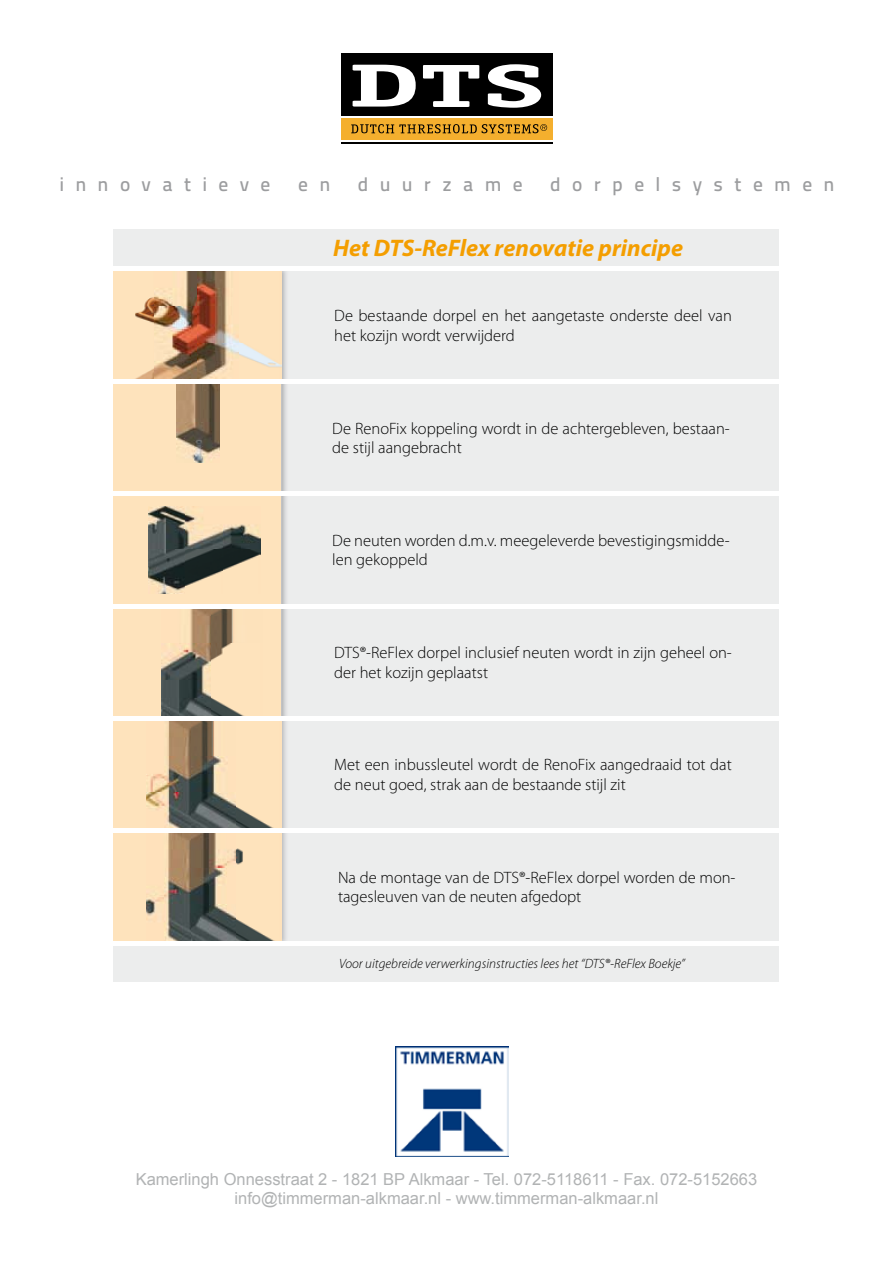
<style>
.page{position:relative;width:893px;height:1263px;background:#fff}
.page>*{position:absolute;margin:0;border:0;box-sizing:border-box;transform-origin:0 0}
.t1{font:italic 700 24px "Myriad Pro";color:#f49e00}
.t2{font:500 19.5px "Titillium Text 22 L";letter-spacing:.58em;color:#9c9d9f}
.t3{font:300 16.5px/19.8px "Myriad Pro";color:#000}
.t4{font:16.5px/19.8px "Arial";color:#b1b3b4;text-align:center}
.t5{font:italic 300 13.5px "Myriad Pro";color:#000}
</style>
<div class="page">
<div style="left:113px;top:230px;width:666px;height:752px;background:#eceded"></div>
<div style="left:341px;top:53px;width:212px;height:91px;background:#000"></div>
<svg style="left:341px;top:116px;width:212px;height:25px"></svg>
<div style="left:341px;top:118px;width:212px;height:21px;background:#f4af2e"></div>
<svg style="left:351px;top:124px;width:196px;height:9px"></svg>
<svg style="left:353px;top:65px;width:63px;height:42px"></svg>
<svg style="left:423px;top:65px;width:56px;height:42px"></svg>
<svg style="left:488px;top:64px;width:53px;height:44px"></svg>
<img style="left:113px;top:266px;width:175px;height:680px">
<div style="left:113px;top:270px;width:168px;height:671px;background:#fee3bc"></div>
<img style="left:135px;top:271px;width:147px;height:108px">
<img style="left:176px;top:383px;width:44px;height:80px">
<img style="left:149px;top:506px;width:112px;height:88px">
<img style="left:161px;top:608px;width:101px;height:108px">
<img style="left:147px;top:720px;width:147px;height:108px">
<img style="left:146px;top:832px;width:153px;height:109px">
<hr style="left:107px;top:379px;width:678px;height:4px;background:#fff">
<hr style="left:107px;top:267px;width:678px;height:4px;background:#fff">
<hr style="left:107px;top:492px;width:678px;height:4px;background:#fff">
<hr style="left:107px;top:604px;width:678px;height:4px;background:#fff">
<hr style="left:107px;top:716px;width:678px;height:4px;background:#fff">
<hr style="left:107px;top:828px;width:678px;height:4px;background:#fff">
<hr style="left:107px;top:941px;width:678px;height:4px;background:#fff">
<img style="left:395px;top:1047px;width:113px;height:109px">
<p class="t2" style="left:60px;top:170px;width:213px">innovatieve</p>
<p class="t2" style="left:298px;top:170px;width:34px">e n</p>
<p class="t2" style="left:358px;top:170px;width:166px">duurzame</p>
<p class="t2" style="left:550px;top:170px;width:286px">dorpelsystemen</p>
<h1 class="t1" style="left:333px;top:233px;width:352px">Het DTS-ReFlex renovatie principe</h1>
<p class="t3" style="left:334px;top:306px;width:399px">De bestaande dorpel en het aangetaste onderste deel van het kozijn wordt verwijderd</p>
<p class="t3" style="left:332px;top:418px;width:399px">De RenoFix koppeling wordt in de achtergebleven, bestaan&shy;de stijl aangebracht</p>
<p class="t3" style="left:332px;top:530px;width:399px">De neuten worden d.m.v. meegeleverde bevestigingsmidde&shy;len gekoppeld</p>
<p class="t3" style="left:334px;top:642px;width:399px">DTS®-ReFlex dorpel inclusief neuten wordt in zijn geheel on&shy;der het kozijn geplaatst</p>
<p class="t3" style="left:334px;top:755px;width:399px">Met een inbussleutel wordt de RenoFix aangedraaid tot dat de neut goed, strak aan de bestaande stijl zit</p>
<p class="t3" style="left:338px;top:867px;width:399px">Na de montage van de DTS®-ReFlex dorpel worden de mon&shy;tagesleuven van de neuten afgedopt</p>
<p class="t5" style="left:339px;top:955px;width:347px">Voor uitgebreide verwerkingsinstructies lees het ‘‘DTS®-ReFlex Boekje’’</p>
<p class="t4" style="left:136px;top:1169px;width:623px">Kamerlingh Onnesstraat 2 - 1821 BP Alkmaar - Tel. 072-5118611 - Fax. 072-5152663 info@timmerman-alkmaar.nl - www.timmerman-alkmaar.nl</p>
</div>
